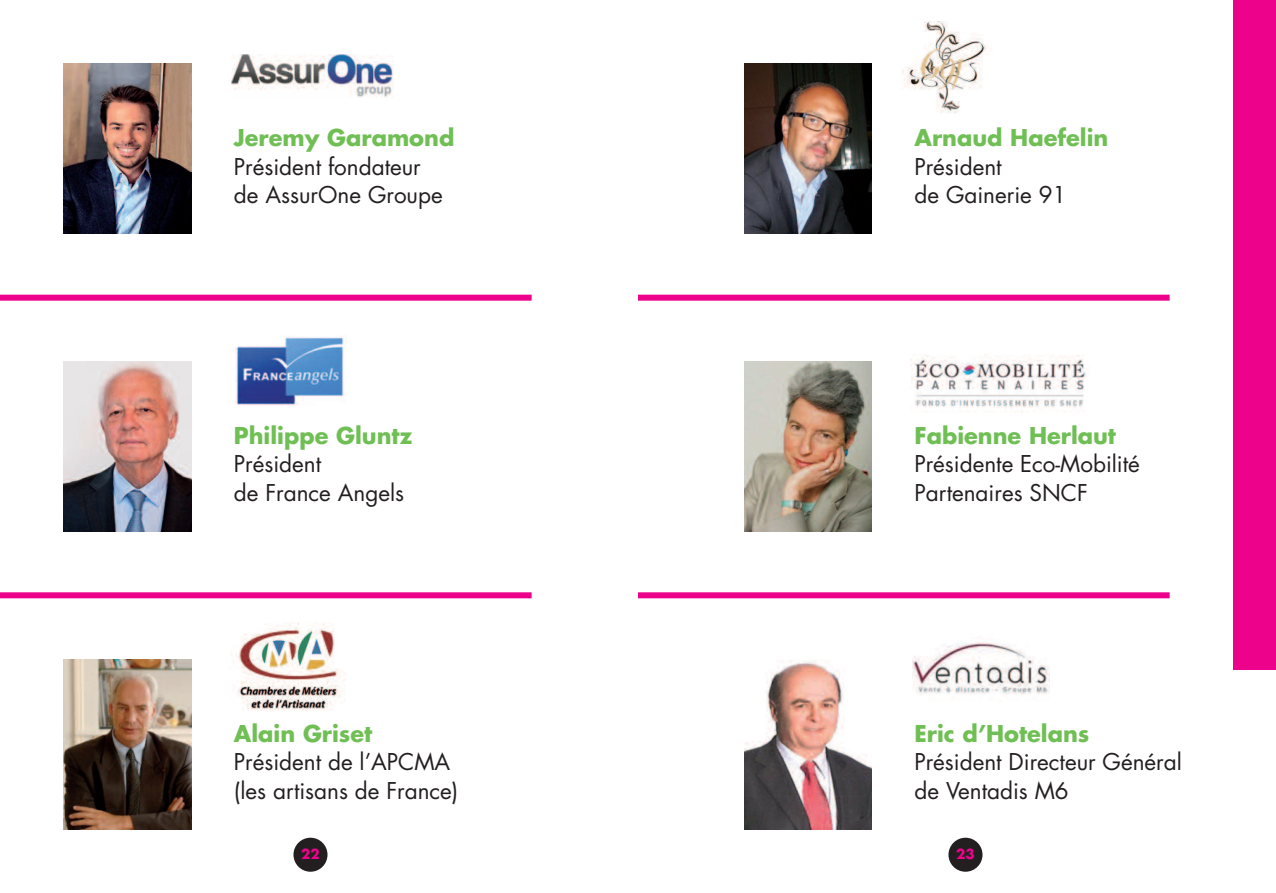
<style>
.page{position:relative;width:1276px;height:893px;background:#fff}
.page>*{position:absolute;margin:0;border:0;box-sizing:border-box;transform-origin:0 0}
.t1{font:22.5px/28.5px "Futura";color:#231f20}
.t2{font:700 22.5px "Futura";color:#6fbf54}
.t3{font:700 13.5px "Futura";color:#ed028c}
</style>
<div class="page">
<div style="left:0;top:592px;width:531px;height:6px;background:#ed028c"></div>
<div style="left:1233px;top:0;width:43px;height:670px;background:#ed028c"></div>
<div style="left:948px;top:838px;width:34px;height:34px;background:#231f20;border-radius:50%"></div>
<div style="left:293px;top:838px;width:34px;height:34px;background:#231f20;border-radius:50%"></div>
<div style="left:0;top:295px;width:531px;height:6px;background:#ed028c"></div>
<img style="left:64px;top:64px;width:127px;height:170px">
<img style="left:64px;top:659px;width:127px;height:170px">
<img style="left:64px;top:361px;width:127px;height:170px">
<div style="left:638px;top:295px;width:531px;height:6px;background:#ed028c"></div>
<div style="left:638px;top:592px;width:531px;height:6px;background:#ed028c"></div>
<img style="left:744px;top:64px;width:128px;height:170px">
<img style="left:744px;top:660px;width:128px;height:169px">
<img style="left:744px;top:361px;width:128px;height:170px">
<img style="left:232px;top:55px;width:162px;height:43px">
<img style="left:236px;top:337px;width:109px;height:68px">
<img style="left:235px;top:623px;width:110px;height:87px">
<img style="left:902px;top:21px;width:85px;height:92px">
<img style="left:910px;top:355px;width:177px;height:57px">
<img style="left:912px;top:642px;width:137px;height:53px">
<p class="t2" style="left:234px;top:128px;width:222px">Jeremy Garamond</p>
<p class="t1" style="left:234px;top:154px;width:210px">Président fondateur de AssurOne Groupe</p>
<p class="t2" style="left:234px;top:425px;width:180px">Philippe Gluntz</p>
<p class="t1" style="left:234px;top:452px;width:172px">Président<br>de France Angels</p>
<p class="t2" style="left:234px;top:723px;width:140px">Alain Griset</p>
<p class="t1" style="left:234px;top:749px;width:226px">Président de l’APCMA (les artisans de France)</p>
<p class="t2" style="left:914px;top:128px;width:195px">Arnaud Haefelin</p>
<p class="t1" style="left:914px;top:154px;width:153px">Président<br>de Gainerie 91</p>
<p class="t2" style="left:914px;top:425px;width:203px">Fabienne Herlaut</p>
<p class="t1" style="left:914px;top:452px;width:227px">Présidente Eco-Mobilité<br>Partenaires SNCF</p>
<p class="t2" style="left:914px;top:723px;width:176px">Eric d’Hotelans</p>
<p class="t1" style="left:914px;top:749px;width:269px">Président Directeur Général de Ventadis M6</p>
<p class="t3" style="left:301px;top:847px;width:20px">22</p>
<p class="t3" style="left:956px;top:847px;width:20px">23</p>
</div>
